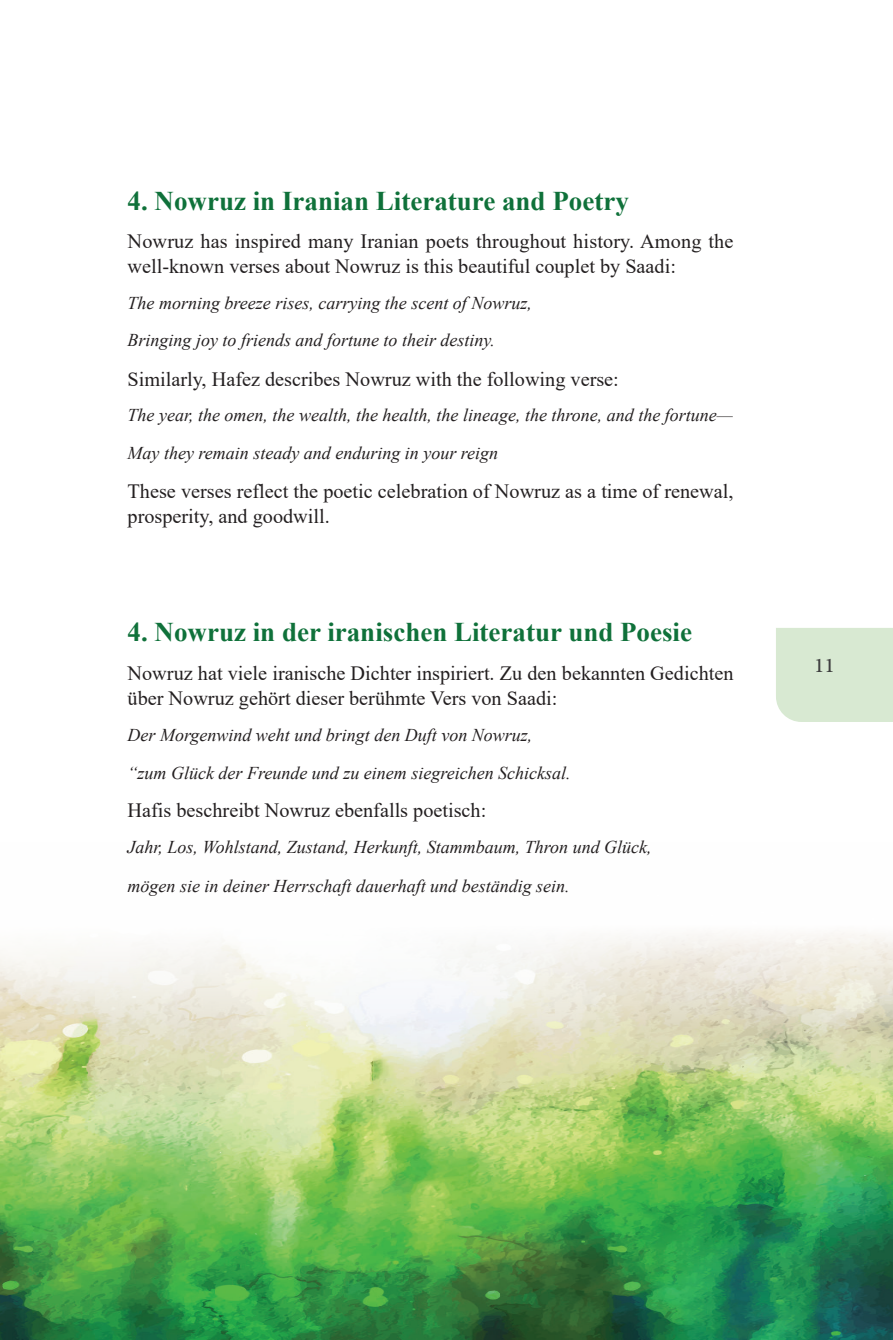
<style>
.page{position:relative;width:893px;height:1340px;background:#fff}
.page>*{position:absolute;margin:0;border:0;box-sizing:border-box;transform-origin:0 0}
.t1{font:29.25px "Adobe Arabic";color:#3e3e3f}
.t2{font:700 27px "Times New Roman";color:#0f713a}
.t3{font:20.25px/24.8px "Times New Roman";color:#231f20}
.t4{font:italic 18px/37.6px "Times New Roman";color:#231f20}
</style>
<div class="page">
<img style="left:0;top:933px;width:893px;height:406px">
<div style="left:776px;top:628px;width:117px;height:94px;background:#d8e9d2"></div>
<h2 class="t2" style="left:128px;top:181px;width:503px">4. Nowruz in Iranian Literature and Poetry</h2>
<p class="t3" style="left:128px;top:228px;width:607px">Nowruz has inspired many Iranian poets throughout history. Among the well-known verses about Nowruz is this beautiful couplet by Saadi:</p>
<p class="t4" style="left:128px;top:283px;width:406px">The morning breeze rises, carrying the scent of Nowruz,<br>Bringing joy to friends and fortune to their destiny.</p>
<p class="t3" style="left:128px;top:366px;width:493px">Similarly, Hafez describes Nowruz with the following verse:</p>
<p class="t4" style="left:128px;top:396px;width:607px">The year, the omen, the wealth, the health, the lineage, the throne, and the fortune—<br>May they remain steady and enduring in your reign</p>
<p class="t3" style="left:128px;top:478px;width:607px">These verses reflect the poetic celebration of Nowruz as a time of renewal, prosperity, and goodwill.</p>
<h2 class="t2" style="left:128px;top:613px;width:566px">4. Nowruz in der iranischen Literatur und Poesie</h2>
<p class="t3" style="left:128px;top:660px;width:607px">Nowruz hat viele iranische Dichter inspiriert. Zu den bekannten Gedichten über Nowruz gehört dieser berühmte Vers von Saadi:</p>
<p class="t4" style="left:128px;top:714px;width:445px;line-height:38.7px">Der Morgenwind weht und bringt den Duft von Nowruz, “zum Glück der Freunde und zu einem siegreichen Schicksal.</p>
<p class="t3" style="left:128px;top:797px;width:360px">Hafis beschreibt Nowruz ebenfalls poetisch:</p>
<p class="t4" style="left:128px;top:827px;width:526px;line-height:38.7px">Jahr, Los, Wohlstand, Zustand, Herkunft, Stammbaum, Thron und Glück, mögen sie in deiner Herrschaft dauerhaft und beständig sein.</p>
<h1 class="t1" style="left:814px;top:645px;width:22px">11</h1>
</div>
